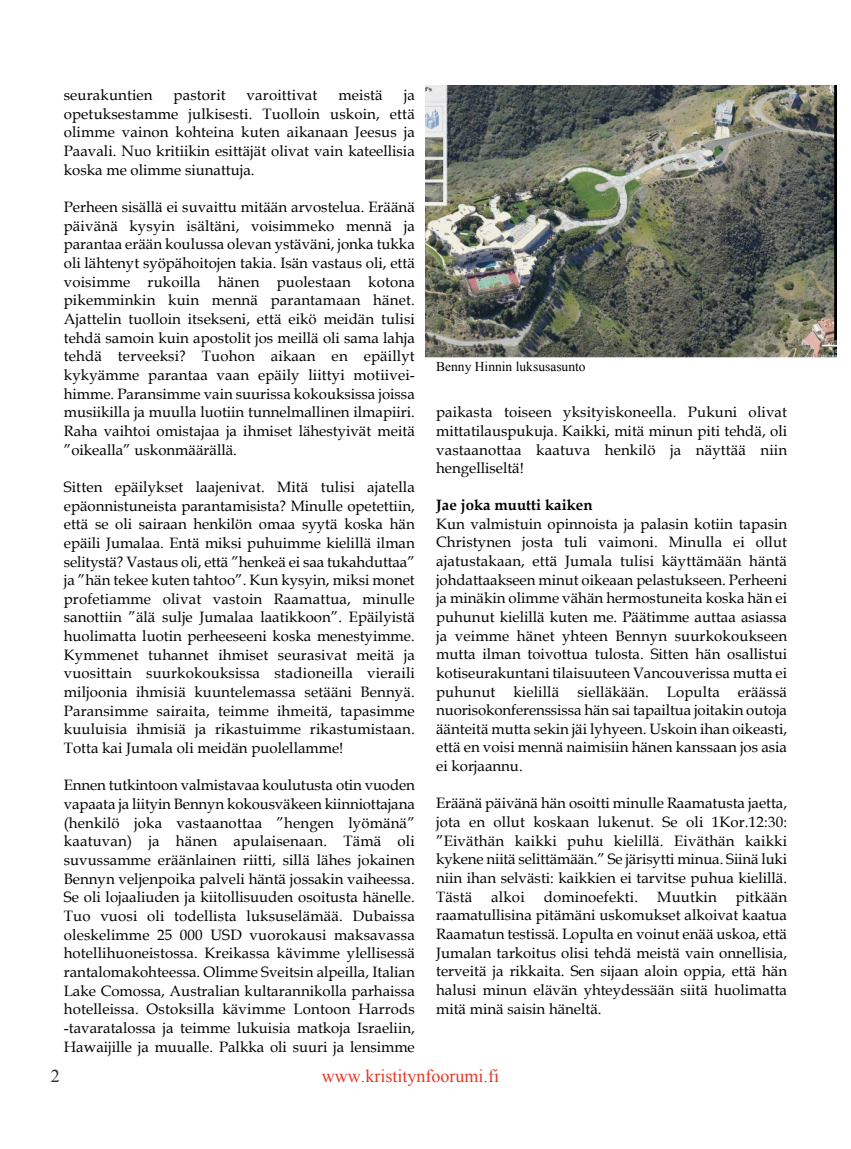
<style>
.page{position:relative;width:851px;height:1149px;background:#fff}
.page>*{position:absolute;margin:0;border:0;box-sizing:border-box;transform-origin:0 0}
.t1{font:18px "Times New Roman";color:#e63726}
.t2{font:18px "Times New Roman";color:#2c2b2a}
.t3{font:15px/18.6px "Book Antiqua";color:#000;text-align:justify}
.t4{font:700 15px "Book Antiqua";color:#000}
.t5{font:13.5px "Times New Roman";color:#000}
</style>
<div class="page">
<img style="left:425px;top:85px;width:411px;height:272px">
<p class="t3" style="left:64px;top:87px;width:90px">seurakuntien</p>
<p class="t3" style="left:174px;top:87px;width:54px">pastorit</p>
<p class="t3" style="left:246px;top:87px;width:72px">varoittivat</p>
<p class="t3" style="left:338px;top:87px;width:46px">meistä</p>
<p class="t3" style="left:64px;top:87px;width:352px;text-indent:340px">ja opetuksestamme julkisesti. Tuolloin uskoin, että olimme vainon kohteina kuten aikanaan Jeesus ja Paavali. Nuo kritiikin esittäjät olivat vain kateellisia koska me olimme siunattuja.</p>
<p class="t3" style="left:64px;top:199px;width:352px">Perheen sisällä ei suvaittu mitään arvostelua. Eräänä päivänä kysyin isältäni, voisimmeko mennä ja parantaa erään koulussa olevan ystäväni, jonka tukka oli lähtenyt syöpähoitojen takia. Isän vastaus oli, että voisimme rukoilla hänen puolestaan kotona pikemminkin kuin mennä parantamaan hänet.<br>Ajattelin tuolloin itsekseni, että eikö meidän tulisi tehdä samoin kuin apostolit jos meillä oli sama lahja tehdä terveeksi? Tuohon aikaan en epäillyt kykyämme parantaa vaan epäily liittyi motiivei&shy;himme. Paransimme vain suurissa kokouksissa joissa musiikilla ja muulla luotiin tunnelmallinen ilmapiiri.<br>Raha vaihtoi omistajaa ja ihmiset lähestyivät meitä ”oikealla” uskonmäärällä.</p>
<p class="t3" style="left:64px;top:479px;width:352px">Sitten epäilykset laajenivat. Mitä tulisi ajatella epäonnistuneista parantamisista? Minulle opetettiin, että se oli sairaan henkilön omaa syytä koska hän epäili Jumalaa. Entä miksi puhuimme kielillä ilman selitystä? Vastaus oli, että ”henkeä ei saa tukahduttaa” ja ”hän tekee kuten tahtoo”. Kun kysyin, miksi monet profetiamme olivat vastoin Raamattua, minulle sanottiin ”älä sulje Jumalaa laatikkoon”. Epäilyistä huolimatta luotin perheeseeni koska menestyimme.<br>Kymmenet tuhannet ihmiset seurasivat meitä ja vuosittain suurkokouksissa stadioneilla vieraili miljoonia ihmisiä kuuntelemassa setääni Bennyä.<br>Paransimme sairaita, teimme ihmeitä, tapasimme kuuluisia ihmisiä ja rikastuimme rikastumistaan.<br>Totta kai Jumala oli meidän puolellamme!</p>
<p class="t3" style="left:64px;top:777px;width:352px">Ennen tutkintoon valmistavaa koulutusta otin vuoden vapaata ja liityin Bennyn kokousväkeen kiinniottajana (henkilö joka vastaanottaa ”hengen lyömänä” kaatuvan) ja hänen apulaisenaan. Tämä oli suvussamme eräänlainen riitti, sillä lähes jokainen Bennyn veljenpoika palveli häntä jossakin vaiheessa.<br>Se oli lojaaliuden ja kiitollisuuden osoitusta hänelle.<br>Tuo vuosi oli todellista luksuselämää. Dubaissa oleskelimme 25 000 USD vuorokausi maksavassa hotellihuoneistossa. Kreikassa kävimme ylellisessä rantalomakohteessa. Olimme Sveitsin alpeilla, Italian Lake Comossa, Australian kultarannikolla parhaissa hotelleissa. Ostoksilla kävimme Lontoon Harrods -tavaratalossa ja teimme lukuisia matkoja Israeliin, Hawaijille ja muualle. Palkka oli suuri ja lensimme</p>
<p class="t5" style="left:436px;top:361px;width:151px">Benny Hinnin luksusasunto</p>
<p class="t3" style="left:436px;top:404px;width:352px">paikasta toiseen yksityiskoneella. Pukuni olivat mittatilauspukuja. Kaikki, mitä minun piti tehdä, oli vastaanottaa kaatuva henkilö ja näyttää niin hengelliseltä!</p>
<p class="t4" style="left:436px;top:499px;width:158px">Jae joka muutti kaiken</p>
<p class="t3" style="left:436px;top:516px;width:352px">Kun valmistuin opinnoista ja palasin kotiin tapasin Christynen josta tuli vaimoni. Minulla ei ollut ajatustakaan, että Jumala tulisi käyttämään häntä johdattaakseen minut oikeaan pelastukseen. Perheeni ja minäkin olimme vähän hermostuneita koska hän ei puhunut kielillä kuten me. Päätimme auttaa asiassa ja veimme hänet yhteen Bennyn suurkokoukseen mutta ilman toivottua tulosta. Sitten hän osallistui kotiseurakuntani tilaisuuteen Vancouverissa mutta ei puhunut kielillä sielläkään. Lopulta eräässä nuorisokonferenssissa hän sai tapailtua joitakin outoja äänteitä mutta sekin jäi lyhyeen. Uskoin ihan oikeasti, että en voisi mennä naimisiin hänen kanssaan jos asia ei korjaannu.</p>
<p class="t3" style="left:436px;top:795px;width:352px">Eräänä päivänä hän osoitti minulle Raamatusta jaetta, jota en ollut koskaan lukenut. Se oli 1Kor.12:30: ”Eiväthän kaikki puhu kielillä. Eiväthän kaikki kykene niitä selittämään.” Se järisytti minua. Siinä luki niin ihan selvästi: kaikkien ei tarvitse puhua kielillä.<br>Tästä</p>
<p class="t3" style="left:491px;top:888px;width:35px">alkoi</p>
<p class="t3" style="left:543px;top:888px;width:96px">dominoefekti.</p>
<p class="t3" style="left:657px;top:888px;width:61px">Muutkin</p>
<p class="t3" style="left:436px;top:888px;width:352px;text-indent:300px">pitkään raamatullisina pitämäni uskomukset alkoivat kaatua Raamatun testissä. Lopulta en voinut enää uskoa, että Jumalan tarkoitus olisi tehdä meistä vain onnellisia, terveitä ja rikkaita. Sen sijaan aloin oppia, että hän halusi minun elävän yhteydessään siitä huolimatta mitä minä saisin häneltä.</p>
<p class="t2" style="left:51px;top:1069px;width:10px">2</p>
<p class="t1" style="left:322px;top:1069px;width:179px">www.kristitynfoorumi.fi</p>
</div>
